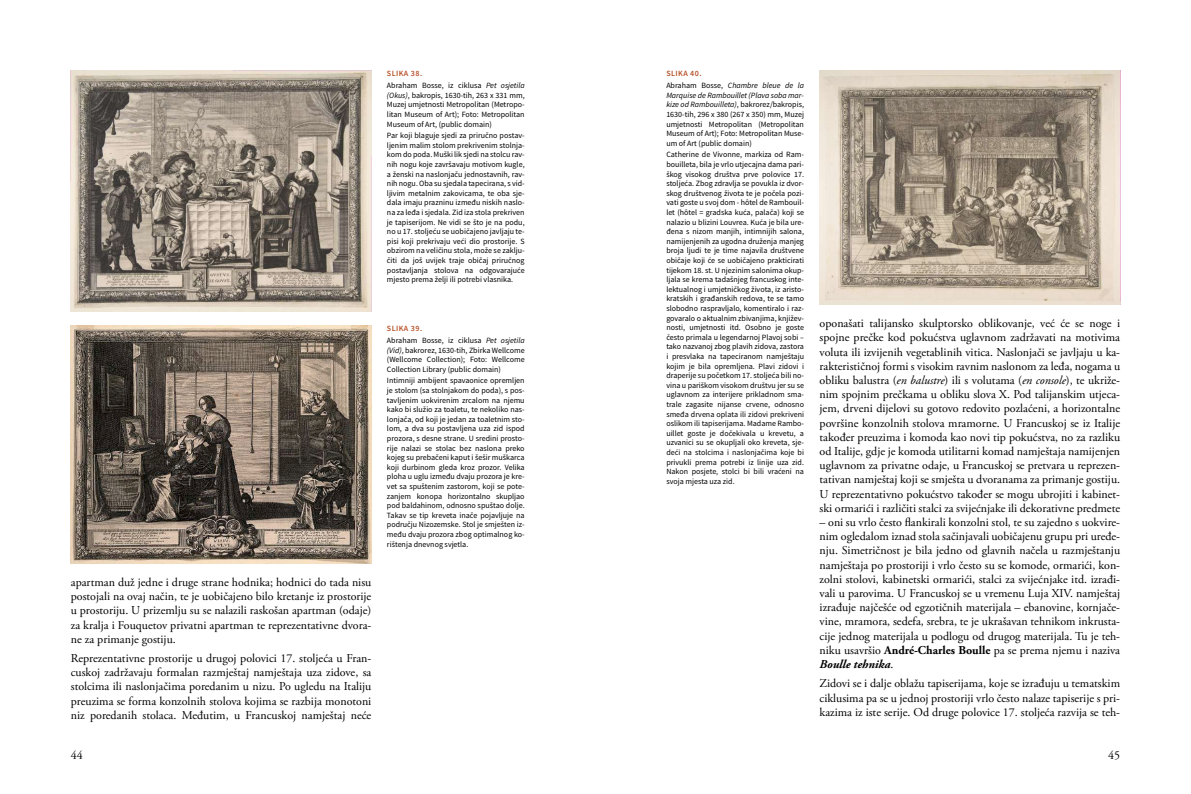
<style>
.page{position:relative;width:1191px;height:794px;background:#fff}
.page>*{position:absolute;margin:0;border:0;box-sizing:border-box;transform-origin:0 0}
.t1{font:12px/14.2px "Adobe Garamond Pro";color:#000;text-align:justify}
.t2{font:8px/9.6px "Source Sans Pro";color:#000;text-align:justify}
.t3{font:italic 8px/11.6px "Source Sans Pro";color:#000}
.s1{font-weight:600;color:#b84f26}
.s2{font-style:italic}
.s3{font-weight:600;font-style:normal;color:#b84f26}
.s4{font-style:normal}
.s5{font-weight:700}
.s6{font-weight:700;font-style:italic}
</style>
<div class="page">
<img style="left:71px;top:326px;width:300px;height:237px">
<img style="left:71px;top:71px;width:300px;height:240px">
<img style="left:819px;top:71px;width:301px;height:233px">
<p class="t2" style="left:387px;top:69px;width:139px;line-height:11.6px"><span class="s1">SLIKA 38.<br></span>Abraham Bosse, iz ciklusa <span class="s2">Pet osjetila</span></p>
<p class="t2" style="left:387px;top:91px;width:139px"><span class="s2">(Okus)</span>, bakropis, 1630-tih, 263 x 331 mm, Muzej umjetnosti Metropolitan (Metropo&shy;litan Museum of Art); Foto: Metropolitan Museum of Art, (public domain)</p>
<p class="t2" style="left:387px;top:131px;width:139px">Par koji blaguje sjedi za priručno postav&shy;ljenim malim stolom prekrivenim stolnja&shy;kom do poda. Muški lik sjedi na stolcu rav&shy;nih nogu koje završavaju motivom kugle, a ženski na naslonjaču jednostavnih, rav&shy;nih nogu. Oba su sjedala tapecirana, s vid&shy;ljivim metalnim zakovicama, te oba sje&shy;dala imaju prazninu između niskih naslo&shy;na za leđa i sjedala. Zid iza stola prekriven je tapiserijom. Ne vidi se što je na podu, no u 17. stoljeću se uobičajeno javljaju te&shy;pisi koji prekrivaju veći dio prostorije. S obzirom na veličinu stola, može se zaklju&shy;čiti da još uvijek traje običaj priručnog postavljanja stolova na odgovarajuće mjesto prema želji ili potrebi vlasnika.</p>
<p class="t1" style="left:71px;top:576px;width:302px">apartman duž jedne i druge strane hodnika; hodnici do tada nisu postojali na ovaj način, te je uobičajeno bilo kretanje iz prostorije u prostoriju. U prizemlju su se nalazili raskošan apartman (odaje) za kralja i Fouquetov privatni apartman te reprezentativne dvora‐ ne za primanje gostiju.</p>
<p class="t1" style="left:71px;top:652px;width:302px">Reprezentativne prostorije u drugoj polovici 17. stoljeća u Fran‐ cuskoj zadržavaju formalan razmještaj namještaja uza zidove, sa stolcima ili naslonjačima poredanim u nizu. Po ugledu na Italiju preuzima se forma konzolnih stolova kojima se razbija monotoni niz poredanih stolaca. Međutim, u Francuskoj namještaj neće</p>
<p class="t2" style="left:387px;top:323px;width:139px;line-height:11.6px"><span class="s1">SLIKA 39.<br></span>Abraham Bosse, iz ciklusa <span class="s2">Pet osjetila</span></p>
<p class="t2" style="left:387px;top:346px;width:139px"><span class="s2">(Vid)</span>, bakrorez, 1630-tih, Zbirka Wellcome (Wellcome Collection); Foto: Wellcome Collection Library (public domain)</p>
<p class="t2" style="left:387px;top:376px;width:139px">Intimniji ambijent spavaonice opremljen je stolom (sa stolnjakom do poda), s pos&shy;tavljenim uokvirenim zrcalom na njemu kako bi služio za toaletu, te nekoliko nas&shy;lonjača, od koji je jedan za toaletnim sto&shy;lom, a dva su postavljena uza zid ispod prozora, s desne strane. U sredini prosto&shy;rije nalazi se stolac bez naslona preko kojeg su prebačeni kaput i šešir muškarca koji durbinom gleda kroz prozor. Velika ploha u uglu između dvaju prozora je kre&shy;vet sa spuštenim zastorom, koji se pote&shy;zanjem konopa horizontalno skupljao pod baldahinom, odnosno spuštao dolje.<br>Takav se tip kreveta inače pojavljuje na području Nizozemske. Stol je smješten iz&shy;među dvaju prozora zbog optimalnog ko&shy;rištenja dnevnog svjetla.</p>
<p class="t3" style="left:666px;top:69px;width:139px"><span class="s3">SLIKA 40.<br></span><span class="s4">Abraham Bosse,</span> Chambre bleue de la</p>
<p class="t2" style="left:666px;top:91px;width:139px"><span class="s2">Marquise de Rambouillet (Plava soba mar&shy;kize od Rambouilleta)</span>, bakrorez/bakropis, 1630-tih, 296 x 380 (267 x 350) mm, Muzej umjetnosti Metropolitan (Metropolitan Museum of Art); Foto: Metropolitan Muse&shy;um of Art (public domain)</p>
<p class="t2" style="left:666px;top:150px;width:139px">Catherine de Vivonne, markiza od Ram&shy;bouilleta, bila je vrlo utjecajna dama pari&shy;škog visokog društva prve polovice 17. stoljeća. Zbog zdravlja se povukla iz dvor&shy;skog društvenog života te je počela pozi&shy;vati goste u svoj dom - hôtel de Rambouil&shy;let (hôtel = gradska kuća, palača) koji se nalazio u blizini Louvrea. Kuća je bila ure&shy;đena s nizom manjih, intimnijih salona, namijenjenih za ugodna druženja manjeg broja ljudi te je time najavila društvene običaje koji će se uobičajeno prakticirati tijekom 18. st. U njezinim salonima okup&shy;ljala se krema tadašnjeg francuskog inte&shy;lektualnog i umjetničkog života, iz aristo&shy;kratskih i građanskih redova, te se tamo slobodno raspravljalo, komentiralo i raz&shy;govaralo o aktualnim zbivanjima, književ&shy;nosti, umjetnosti itd. Osobno je goste često primala u legendarnoj Plavoj sobi – tako nazvanoj zbog plavih zidova, zastora i presvlaka na tapeciranom namještaju kojim je bila opremljena. Plavi zidovi i draperije su početkom 17. stoljeća bili no&shy;vina u pariškom visokom društvu jer su se uglavnom za interijere prikladnom sma&shy;trale zagasite nijanse crvene, odnosno smeđa drvena oplata ili zidovi prekriveni oslikom ili tapiserijama. Madame Rambo&shy;uillet goste je dočekivala u krevetu, a uzvanici su se okupljali oko kreveta, sje&shy;deći na stolcima i naslonjačima koje bi privukli prema potrebi iz linije uza zid.<br>Nakon posjete, stolci bi bili vraćeni na svoja mjesta uza zid.</p>
<p class="t1" style="left:819px;top:317px;width:302px">oponašati talijansko skulptorsko oblikovanje, već će se noge i spojne prečke kod pokućstva uglavnom zadržavati na motivima voluta ili izvijenih vegetablinih vitica. Naslonjači se javljaju u ka‐ rakterističnoj formi s visokim ravnim naslonom za leđa, nogama u obliku balustra (<span class="s2">en balustre</span>) ili s volutama (<span class="s2">en console</span>), te ukriže‐ nim spojnim prečkama u obliku slova X. Pod talijanskim utjeca‐ jem, drveni dijelovi su gotovo redovito pozlaćeni, a horizontalne površine konzolnih stolova mramorne. U Francuskoj se iz Italije također preuzima i komoda kao novi tip pokućstva, no za razliku od Italije, gdje je komoda utilitarni komad namještaja namijenjen uglavnom za privatne odaje, u Francuskoj se pretvara u reprezen‐ tativan namještaj koji se smješta u dvoranama za primanje gostiju.<br>U reprezentativno pokućstvo također se mogu ubrojiti i kabinet‐ ski ormarići i različiti stalci za svijećnjake ili dekorativne predmete</p>
<p class="t1" style="left:819px;top:516px;width:302px">– oni su vrlo često flankirali konzolni stol, te su zajedno s uokvire‐ nim ogledalom iznad stola sačinjavali uobičajenu grupu pri uređe‐ nju. Simetričnost je bila jedno od glavnih načela u razmještanju namještaja po prostoriji i vrlo često su se komode, ormarići, kon‐ zolni stolovi, kabinetski ormarići, stalci za svijećnjake itd. izrađi‐ vali u parovima. U Francuskoj se u vremenu Luja XIV. namještaj izrađuje najčešće od egzotičnih materijala – ebanovine, kornjače‐ vine, mramora, sedefa, srebra, te je ukrašavan tehnikom inkrusta‐ cije jednog materijala u podlogu od drugog materijala. Tu je teh‐ niku usavršio <span class="s5">André-Charles Boulle</span> pa se prema njemu i naziva <span class="s6">Boulle tehnika</span>.</p>
<h1 class="t1" style="left:819px;top:677px;width:302px">Zidovi se i dalje oblažu tapiserijama, koje se izrađuju u tematskim ciklusima pa se u jednoj prostoriji vrlo često nalaze tapiserije s pri‐ kazima iz iste serije. Od druge polovice 17. stoljeća razvija se teh‐</h1>
<h1 class="t1" style="left:71px;top:748px;width:13px">44</h1>
<h1 class="t1" style="left:1108px;top:748px;width:13px">45</h1>
</div>
